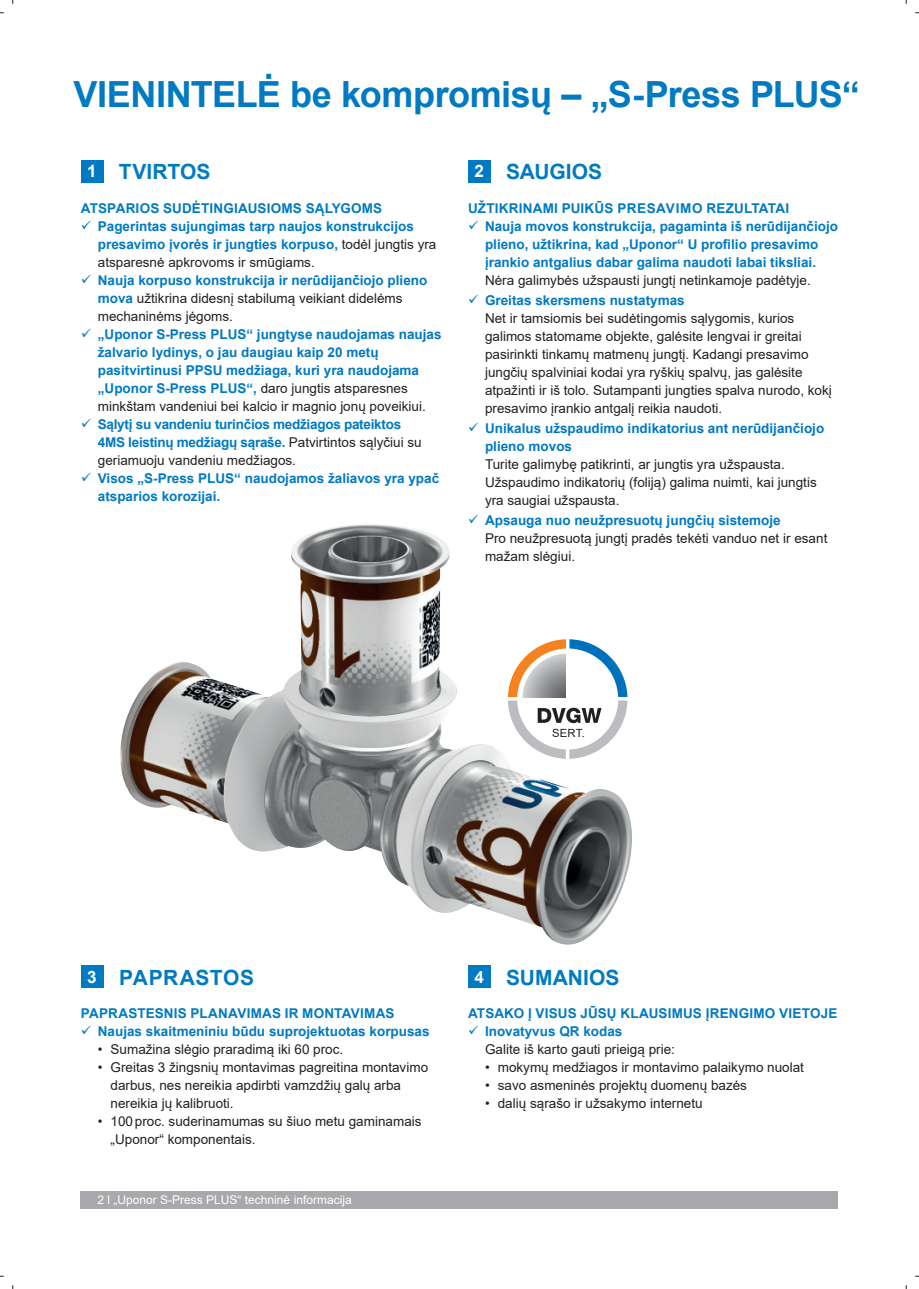
<style>
.page{position:relative;width:919px;height:1289px;background:#fff}
.page>*{position:absolute;margin:0;border:0;box-sizing:border-box;transform-origin:0 0}
.t1{font:700 36px "Arial";letter-spacing:-.01em;color:#007ac2}
.t2{font:700 21px "Arial";letter-spacing:.005em;color:#007ac2}
.t3{font:700 21px "Arial";letter-spacing:.025em;color:#007ac2}
.t4{font:13.5px/18px "Arial";color:#231f20}
.t5{font:700 13.5px/18px "Arial";color:#007ac2}
.t6{font:700 13.5px/18px "Arial";letter-spacing:-.02em;color:#007ac2}
.t7{font:12px "Arial";color:#fff}
.t8{font:11.25px "Arial";color:#231f20}
.s1{font-size:17.1px;color:#fff}
.s2{font-weight:400;color:#231f20}
.s3{color:#007ac2}
.s4{font-weight:700;color:#007ac2}
</style>
<div class="page">
<div style="left:81px;top:1191px;width:757px;height:17px;background:#a8a9ad"></div>
<img style="left:120px;top:524px;width:512px;height:420px">
<div style="left:81px;top:160px;width:22px;height:22px;background:#007ac2"></div>
<div style="left:81px;top:965px;width:22px;height:22px;background:#007ac2"></div>
<div style="left:468px;top:965px;width:22px;height:22px;background:#007ac2"></div>
<div style="left:468px;top:160px;width:22px;height:22px;background:#007ac2"></div>
<svg style="left:508px;top:639px;width:119px;height:119px"></svg>
<div style="left:551px;top:726px;width:35px;height:13px;background:#fff"></div>
<h1 class="t1" style="left:73px;top:74px;width:788px">VIENINTELĖ be kompromisų – „S-Press PLUS“</h1>
<h2 class="t2" style="left:87px;top:160px;width:125px"><span class="s1">1</span> TVIRTOS</h2>
<p class="t5" style="left:81px;top:199px;width:303px">ATSPARIOS SUDĖTINGIAUSIOMS SĄLYGOMS</p>
<p class="t5" style="left:98px;top:217px;width:340px;text-indent:-17px">✓ Pagerintas sujungimas tarp naujos konstrukcijos presavimo įvorės ir jungties korpuso, <span class="s2">todėl jungtis yra atsparesnė apkrovoms ir smūgiams.</span></p>
<p class="t4" style="left:98px;top:271px;width:331px;text-indent:-17px"><span class="s3">✓</span> <span class="s4">Nauja korpuso konstrukcija ir nerūdijančiojo plieno mova</span> užtikrina didesnį stabilumą veikiant didelėms mechaninėms jėgoms.</p>
<p class="t5" style="left:98px;top:325px;width:345px;text-indent:-17px">✓ „Uponor S-Press PLUS“ jungtyse naudojamas naujas žalvario lydinys, o jau daugiau kaip 20 metų pasitvirtinusi PPSU medžiaga, kuri yra naudojama „Uponor S-Press PLUS“, <span class="s2">daro jungtis atsparesnes minkštam vandeniui bei kalcio ir magnio jonų poveikiui.</span></p>
<p class="t6" style="left:98px;top:415px;width:325px;text-indent:-17px">✓ Sąlytį su vandeniu turinčios medžiagos pateiktos<br>4MS leistinų medžiagų sąraše. <span class="s2">Patvirtintos sąlyčiui su geriamuoju vandeniu medžiagos.</span></p>
<p class="t5" style="left:98px;top:469px;width:343px;text-indent:-17px">✓ Visos „S-Press PLUS“ naudojamos žaliavos yra ypač atsparios korozijai.</p>
<h2 class="t2" style="left:474px;top:160px;width:129px"><span class="s1">2</span> SAUGIOS</h2>
<p class="t5" style="left:468px;top:199px;width:322px">UŽTIKRINAMI PUIKŪS PRESAVIMO REZULTATAI</p>
<p class="t5" style="left:468px;top:217px;width:371px;text-align:center">✓ Nauja movos konstrukcija, pagaminta iš nerūdijančiojo plieno, užtikrina, kad „Uponor“ U profilio presavimo įrankio antgalius dabar galima naudoti labai tiksliai.</p>
<p class="t4" style="left:485px;top:271px;width:327px">Nėra galimybės užspausti jungtį netinkamoje padėtyje.</p>
<p class="t4" style="left:485px;top:291px;width:348px;text-indent:-17px"><span class="s3">✓</span> <span class="s4">Greitas skersmens nustatymas<br></span>Net ir tamsiomis bei sudėtingomis sąlygomis, kurios galimos statomame objekte, galėsite lengvai ir greitai pasirinkti tinkamų matmenų jungtį. Kadangi presavimo jungčių spalviniai kodai yra ryškių spalvų, jas galėsite atpažinti ir iš tolo. Sutampanti jungties spalva nurodo, kokį presavimo įrankio antgalį reikia naudoti.</p>
<p class="t5" style="left:485px;top:419px;width:341px;text-indent:-17px">✓ Unikalus užspaudimo indikatorius ant nerūdijančiojo plieno movos</p>
<p class="t4" style="left:485px;top:455px;width:333px">Turite galimybę patikrinti, ar jungtis yra užspausta.<br>Užspaudimo indikatorių (foliją) galima nuimti, kai jungtis yra saugiai užspausta.</p>
<p class="t4" style="left:485px;top:511px;width:344px;text-indent:-17px"><span class="s3">✓</span> <span class="s4">Apsauga nuo neužpresuotų jungčių sistemoje<br></span>Pro neužpresuotą jungtį pradės tekėti vanduo net ir esant mažam slėgiui.</p>
<p class="t8" style="left:552px;top:726px;width:34px">SERT.</p>
<h2 class="t3" style="left:87px;top:965px;width:168px"><span class="s1">3</span> PAPRASTOS</h2>
<p class="t5" style="left:81px;top:1004px;width:315px">PAPRASTESNIS PLANAVIMAS IR MONTAVIMAS</p>
<p class="t5" style="left:81px;top:1022px;width:350px">✓ Naujas skaitmeniniu būdu suprojektuotas korpusas</p>
<p class="t4" style="left:98px;top:1040px;width:247px">• Sumažina slėgio praradimą iki 60 proc.</p>
<p class="t4" style="left:111px;top:1058px;width:319px;text-indent:-13px">• Greitas 3 žingsnių montavimas pagreitina montavimo darbus, nes nereikia apdirbti vamzdžių galų arba nereikia jų kalibruoti.</p>
<p class="t4" style="left:111px;top:1112px;width:312px;text-indent:-13px">• 100 proc. suderinamumas su šiuo metu gaminamais „Uponor“ komponentais.</p>
<p class="t7" style="left:97px;top:1193px;width:256px">2 l „Uponor S-Press PLUS“ techninė informacija</p>
<h2 class="t2" style="left:474px;top:965px;width:146px"><span class="s1">4</span> SUMANIOS</h2>
<p class="t5" style="left:468px;top:1004px;width:371px">ATSAKO Į VISUS JŪSŲ KLAUSIMUS ĮRENGIMO VIETOJE</p>
<p class="t4" style="left:485px;top:1022px;width:191px;text-indent:-17px"><span class="s3">✓</span> <span class="s4">Inovatyvus QR kodas<br></span>Galite iš karto gauti prieigą prie:</p>
<p class="t4" style="left:485px;top:1058px;width:320px">• mokymų medžiagos ir montavimo palaikymo nuolat</p>
<p class="t4" style="left:485px;top:1076px;width:263px">• savo asmeninės projektų duomenų bazės</p>
<p class="t4" style="left:485px;top:1094px;width:219px">• dalių sąrašo ir užsakymo internetu</p>
</div>
